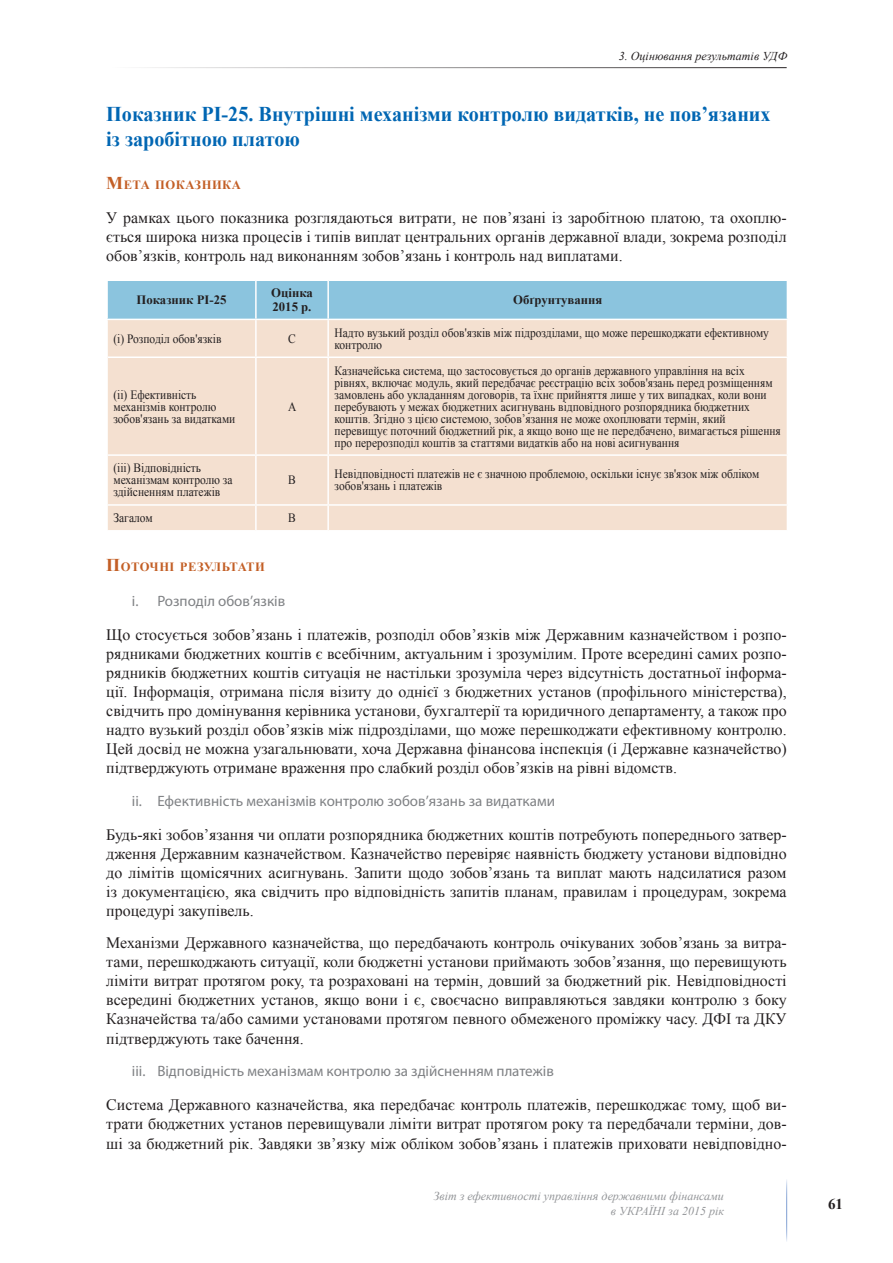
<style>
.page{position:relative;width:893px;height:1263px;background:#fff}
.page>*{position:absolute;margin:0;border:0;box-sizing:border-box;transform-origin:0 0}
.t1{font:700 21px/25.2px "Times New Roman";color:#0166b3;scale:.96 1}
.t2{font:15.9px/19px "Times New Roman";color:#231f20;text-align:justify}
.t3{font:15px "Myriad Pro";color:#808285}
.t4{font:700 15px "Times New Roman";color:#231f20}
.t5{font:12.75px/12px "Times New Roman";color:#231f20;scale:.9 1}
.t6{font:700 12.75px/13.5px "Times New Roman";color:#231f20}
.t7{font:700 12.6px "Times New Roman";letter-spacing:.035em;color:#c35f26}
.t8{font:italic 12px/14.4px "Times New Roman";color:#939598;text-align:right}
.t9{font:italic 12px "Times New Roman";letter-spacing:.005em;color:#231f20}
.s1{font-size:18px}
</style>
<div class="page">
<hr style="left:106px;top:67px;width:681px;height:1px;background:#231f20">
<hr style="left:786px;top:1178px;width:1px;height:64px;background:#7e9ed2">
<div style="left:108px;top:281px;width:679px;height:38px;background:#8bc4de"></div>
<div style="left:108px;top:320px;width:679px;height:210px;background:#f4e0d0"></div>
<hr style="left:255px;top:281px;width:2px;height:38px;background:#fff">
<hr style="left:327px;top:281px;width:2px;height:38px;background:#fff">
<hr style="left:255px;top:320px;width:2px;height:36px;background:#fff">
<hr style="left:327px;top:320px;width:2px;height:36px;background:#fff">
<hr style="left:108px;top:356px;width:148px;height:2px;background:#fff">
<hr style="left:256px;top:356px;width:72px;height:2px;background:#fff">
<hr style="left:255px;top:358px;width:2px;height:96px;background:#fff">
<hr style="left:328px;top:356px;width:460px;height:2px;background:#fff">
<hr style="left:327px;top:358px;width:2px;height:96px;background:#fff">
<hr style="left:108px;top:454px;width:148px;height:2px;background:#fff">
<hr style="left:256px;top:454px;width:72px;height:2px;background:#fff">
<hr style="left:255px;top:456px;width:2px;height:48px;background:#fff">
<hr style="left:328px;top:454px;width:460px;height:2px;background:#fff">
<hr style="left:327px;top:456px;width:2px;height:48px;background:#fff">
<hr style="left:108px;top:504px;width:148px;height:2px;background:#fff">
<hr style="left:256px;top:504px;width:72px;height:2px;background:#fff">
<hr style="left:255px;top:506px;width:2px;height:24px;background:#fff">
<hr style="left:328px;top:504px;width:460px;height:2px;background:#fff">
<hr style="left:327px;top:506px;width:2px;height:24px;background:#fff">
<p class="t9" style="left:619px;top:47px;width:170px">3. Оцінювання результатів УДФ</p>
<h1 class="t1" style="left:106px;top:100px;width:693px">Показник PI-25. Внутрішні механізми контролю видатків, не пов’язаних із заробітною платою</h1>
<p class="t7" style="left:106px;top:176px;width:136px"><span class="s1">М</span>ета показника</p>
<p class="t2" style="left:106px;top:207px;width:682px">У рамках цього показника розглядаються витрати, не пов’язані із заробітною платою, та охоплю&shy;ється широка низка процесів і типів виплат центральних органів державної влади, зокрема розподіл обов’язків, контроль над виконанням зобов’язань і контроль над виплатами.</p>
<p class="t6" style="left:137px;top:293px;width:91px">Показник PI-25</p>
<p class="t6" style="left:271px;top:286px;width:43px">Оцінка<br>2015 р.</p>
<p class="t6" style="left:513px;top:293px;width:91px">Обґрунтування</p>
<p class="t5" style="left:113px;top:332px;width:122px">(i) Розподіл обов'язків</p>
<p class="t5" style="left:288px;top:332px;width:10px">C</p>
<p class="t5" style="left:335px;top:326px;width:484px">Надто вузький розділ обов'язків між підрозділами, що може перешкоджати ефективному контролю</p>
<p class="t5" style="left:113px;top:388px;width:137px">(ii) Ефективність механізмів контролю зобов'язань за видатками</p>
<p class="t5" style="left:335px;top:364px;width:497px">Казначейська система, що застосовується до органів державного управління на всіх рівнях, включає модуль, який передбачає реєстрацію всіх зобов'язань перед розміщенням замовлень або укладанням договорів, та їхнє прийняття лише у тих випадках, коли вони перебувають у межах бюджетних асигнувань відповідного розпорядника бюджетних коштів. Згідно з цією системою, зобов’язання не може охоплювати термін, який перевищує поточний бюджетний рік, а якщо воно ще не передбачено, вимагається рішення про перерозподіл коштів за статтями видатків або на нові асигнування</p>
<p class="t5" style="left:288px;top:400px;width:11px">A</p>
<p class="t5" style="left:113px;top:462px;width:134px">(iii) Відповідність механізмам контролю за здійсненням платежів</p>
<p class="t5" style="left:288px;top:474px;width:10px">B</p>
<p class="t5" style="left:335px;top:468px;width:473px">Невідповідності платежів не є значною проблемою, оскільки існує зв'язок між обліком зобов'язань і платежів</p>
<p class="t5" style="left:113px;top:512px;width:45px">Загалом</p>
<p class="t5" style="left:288px;top:512px;width:10px">B</p>
<p class="t7" style="left:106px;top:558px;width:160px"><span class="s1">П</span>оточні результати</p>
<p class="t3" style="left:132px;top:592px;width:155px">i. Розподіл обов’язків</p>
<p class="t2" style="left:106px;top:624px;width:682px">Що стосується зобов’язань і платежів, розподіл обов’язків між Державним казначейством і розпо&shy;рядниками бюджетних коштів є всебічним, актуальним і зрозумілим. Проте всередині самих розпо&shy;рядників бюджетних коштів ситуація не настільки зрозуміла через відсутність достатньої інформа&shy;ції. Інформація, отримана після візиту до однієї з бюджетних установ (профільного міністерства), свідчить про домінування керівника установи, бухгалтерії та юридичного департаменту, а також про надто вузький розділ обов’язків між підрозділами, що може перешкоджати ефективному контролю.<br>Цей досвід не можна узагальнювати, хоча Державна фінансова інспекція (і Державне казначейство) підтверджують отримане враження про слабкий розділ обов’язків на рівні відомств.</p>
<p class="t3" style="left:132px;top:793px;width:425px">ii. Ефективність механізмів контролю зобов’язань за видатками</p>
<p class="t2" style="left:106px;top:825px;width:682px">Будь-які зобов’язання чи оплати розпорядника бюджетних коштів потребують попереднього затвер&shy;дження Державним казначейством. Казначейство перевіряє наявність бюджету установи відповідно до лімітів щомісячних асигнувань. Запити щодо зобов’язань та виплат мають надсилатися разом із документацією, яка свідчить про відповідність запитів планам, правилам і процедурам, зокрема процедурі закупівель.</p>
<p class="t2" style="left:106px;top:933px;width:682px">Механізми Державного казначейства, що передбачають контроль очікуваних зобов’язань за витра&shy;тами, перешкоджають ситуації, коли бюджетні установи приймають зобов’язання, що перевищують ліміти витрат протягом року, та розраховані на термін, довший за бюджетний рік. Невідповідності всередині бюджетних установ, якщо вони і є, своєчасно виправляються завдяки контролю з боку Казначейства та/або самими установами протягом певного обмеженого проміжку часу. ДФІ та ДКУ підтверджують таке бачення.</p>
<p class="t3" style="left:132px;top:1063px;width:423px">iii. Відповідність механізмам контролю за здійсненням платежів</p>
<p class="t2" style="left:106px;top:1095px;width:682px">Система Державного казначейства, яка передбачає контроль платежів, перешкоджає тому, щоб ви&shy;трати бюджетних установ перевищували ліміти витрат протягом року та передбачали терміни, дов&shy;ші за бюджетний рік. Завдяки зв’язку між обліком зобов’язань і платежів приховати невідповідно-</p>
<p class="t8" style="left:433px;top:1189px;width:292px">Звіт з ефективності управління державними фінансами в УКРАЇНІ за 2015 рік</p>
<p class="t4" style="left:828px;top:1193px;width:16px">61</p>
</div>
